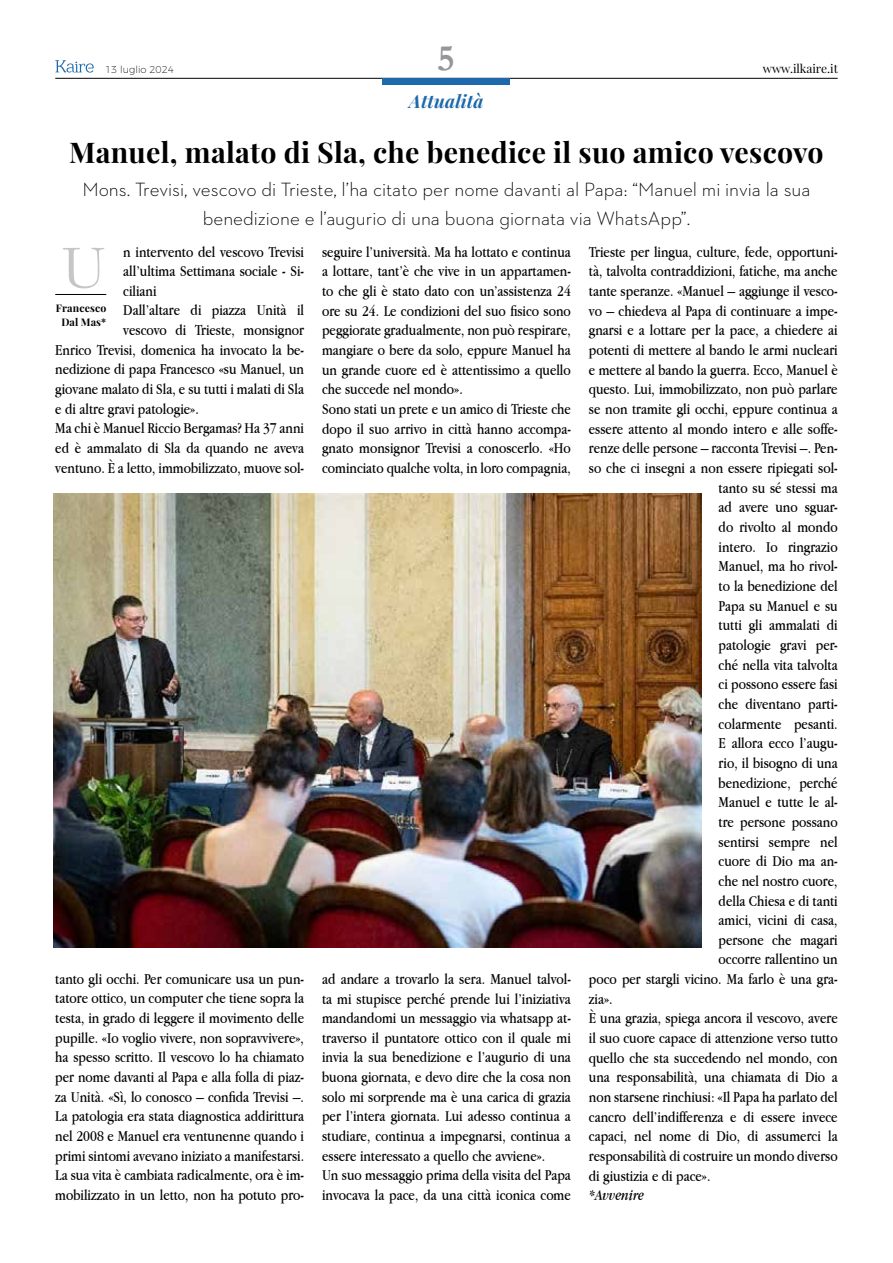
<style>
.page{position:relative;width:893px;height:1263px;background:#fff}
.page>*{position:absolute;margin:0;border:0;box-sizing:border-box;transform-origin:0 0}
.t1{font:63px "Garamond";color:#c6c6c6}
.t2{font:700 37.5px "Garamond";color:#949699}
.t3{font:700 28.5px "Playfair Display";letter-spacing:.01em;color:#000}
.t4{font:300 19.5px/28.5px "Neutraface 2 Text";color:#000;text-align:center}
.t5{font:italic 700 18px "Playfair Display";letter-spacing:.01em;color:#1e69ab}
.t6{font:15.75px/19.6px "Apple Garamond";color:#000}
.t7{font:italic 15.75px "Apple Garamond";color:#000}
.t8{font:12px "Playfair Display";color:#000}
.t9{font:700 10.5px/13.5px "Playfair Display";letter-spacing:.01em;color:#000;text-align:center}
.t10{font:200 9.9px "Montserrat";color:#000}
</style>
<div class="page">
<hr style="left:55px;top:78px;width:783px;height:1px;background:#000">
<div style="left:382px;top:78px;width:127px;height:7px;background:#1e69ab"></div>
<svg style="left:55px;top:60px;width:39px;height:13px"></svg>
<hr style="left:55px;top:294px;width:51px;height:1px;background:#000">
<img style="left:54px;top:493px;width:648px;height:455px">
<p class="t10" style="left:105px;top:62px;width:70px">13 luglio 2024</p>
<h2 class="t2" style="left:437px;top:36px;width:19px">5</h2>
<p class="t8" style="left:763px;top:61px;width:77px">www.ilkaire.it</p>
<p class="t5" style="left:409px;top:89px;width:76px">Attualità</p>
<h3 class="t3" style="left:69px;top:135px;width:756px">Manuel, malato di Sla, che benedice il suo amico vescovo</h3>
<p class="t4" style="left:82px;top:175px;width:729px">Mons. Trevisi, vescovo di Trieste, l’ha citato per nome davanti al Papa: “Manuel mi invia la sua benedizione e l’augurio di una buona giornata via WhatsApp”.</p>
<p class="t6" style="left:123px;top:241px;width:182px">n intervento del vescovo Trevisi</p>
<p class="t6" style="left:123px;top:261px;width:182px">all’ultima Settimana sociale - Si-</p>
<p class="t6" style="left:123px;top:281px;width:35px">ciliani</p>
<p class="t6" style="left:123px;top:300px;width:182px">Dall’altare di piazza Unità il</p>
<p class="t6" style="left:123px;top:320px;width:182px">vescovo di Trieste, monsignor</p>
<p class="t6" style="left:55px;top:340px;width:250px">Enrico Trevisi, domenica ha invocato la be-</p>
<p class="t6" style="left:55px;top:359px;width:250px">nedizione di papa Francesco «su Manuel, un</p>
<p class="t6" style="left:55px;top:379px;width:250px">giovane malato di Sla, e su tutti i malati di Sla</p>
<p class="t6" style="left:55px;top:399px;width:145px">e di altre gravi patologie».</p>
<p class="t6" style="left:55px;top:418px;width:250px">Ma chi è Manuel Riccio Bergamas? Ha 37 anni</p>
<p class="t6" style="left:55px;top:438px;width:250px">ed è ammalato di Sla da quando ne aveva</p>
<p class="t6" style="left:55px;top:458px;width:250px">ventuno. È a letto, immobilizzato, muove sol-</p>
<h1 class="t1" style="left:62px;top:230px;width:46px">U</h1>
<p class="t9" style="left:56px;top:301px;width:52px">Francesco<br>Dal Mas*</p>
<p class="t6" style="left:55px;top:968px;width:250px;text-align:justify">tanto gli occhi. Per comunicare usa un pun&shy;tatore ottico, un computer che tiene sopra la testa, in grado di leggere il movimento delle pupille. «Io voglio vivere, non sopravvivere», ha spesso scritto. Il vescovo lo ha chiamato per nome davanti al Papa e alla folla di piaz&shy;za Unità. «Sì, lo conosco – confida Trevisi –.<br>La patologia era stata diagnostica addirittura nel 2008 e Manuel era ventunenne quando i primi sintomi avevano iniziato a manifestarsi.<br>La sua vita è cambiata radicalmente, ora è im&shy;mobilizzato in un letto, non ha potuto pro-</p>
<p class="t6" style="left:322px;top:241px;width:250px">seguire l’università. Ma ha lottato e continua a lottare, tant’è che vive in un appartamen&shy;to che gli è stato dato con un’assistenza 24 ore su 24. Le condizioni del suo fisico sono peggiorate gradualmente, non può respirare, mangiare o bere da solo, eppure Manuel ha un grande cuore ed è attentissimo a quello che succede nel mondo».<br>Sono stati un prete e un amico di Trieste che dopo il suo arrivo in città hanno accompa&shy;gnato monsignor Trevisi a conoscerlo. «Ho cominciato qualche volta, in loro compagnia,</p>
<p class="t6" style="left:322px;top:969px;width:250px">ad andare a trovarlo la sera. Manuel talvol&shy;ta mi stupisce perché prende lui l’iniziativa mandandomi un messaggio via whatsapp at&shy;traverso il puntatore ottico con il quale mi invia la sua benedizione e l’augurio di una buona giornata, e devo dire che la cosa non solo mi sorprende ma è una carica di grazia per l’intera giornata. Lui adesso continua a studiare, continua a impegnarsi, continua a essere interessato a quello che avviene».<br>Un suo messaggio prima della visita del Papa invocava la pace, da una città iconica come</p>
<p class="t6" style="left:589px;top:242px;width:250px">Trieste per lingua, culture, fede, opportuni-</p>
<p class="t6" style="left:589px;top:261px;width:250px">tà, talvolta contraddizioni, fatiche, ma anche</p>
<p class="t6" style="left:589px;top:281px;width:250px">tante speranze. «Manuel – aggiunge il vesco-</p>
<p class="t6" style="left:589px;top:301px;width:250px">vo – chiedeva al Papa di continuare a impe-</p>
<p class="t6" style="left:589px;top:320px;width:250px">gnarsi e a lottare per la pace, a chiedere ai</p>
<p class="t6" style="left:589px;top:340px;width:250px">potenti di mettere al bando le armi nucleari</p>
<p class="t6" style="left:589px;top:359px;width:250px">e mettere al bando la guerra. Ecco, Manuel è</p>
<p class="t6" style="left:589px;top:379px;width:250px">questo. Lui, immobilizzato, non può parlare</p>
<p class="t6" style="left:589px;top:399px;width:250px">se non tramite gli occhi, eppure continua a</p>
<p class="t6" style="left:589px;top:418px;width:250px">essere attento al mondo intero e alle soffe-</p>
<p class="t6" style="left:589px;top:438px;width:250px">renze delle persone – racconta Trevisi –. Pen-</p>
<p class="t6" style="left:589px;top:458px;width:250px">so che ci insegni a non essere ripiegati sol-</p>
<p class="t6" style="left:719px;top:477px;width:121px">tanto su sé stessi ma</p>
<p class="t6" style="left:719px;top:497px;width:121px">ad avere uno sguar-</p>
<p class="t6" style="left:719px;top:517px;width:121px">do rivolto al mondo</p>
<p class="t6" style="left:719px;top:536px;width:121px">intero. Io ringrazio</p>
<p class="t6" style="left:719px;top:556px;width:121px">Manuel, ma ho rivol-</p>
<p class="t6" style="left:719px;top:576px;width:121px">to la benedizione del</p>
<p class="t6" style="left:719px;top:595px;width:121px">Papa su Manuel e su</p>
<p class="t6" style="left:719px;top:615px;width:121px">tutti gli ammalati di</p>
<p class="t6" style="left:719px;top:635px;width:121px">patologie gravi per-</p>
<p class="t6" style="left:719px;top:654px;width:121px">ché nella vita talvolta</p>
<p class="t6" style="left:719px;top:674px;width:121px">ci possono essere fasi</p>
<p class="t6" style="left:719px;top:694px;width:121px">che diventano parti-</p>
<p class="t6" style="left:719px;top:713px;width:121px">colarmente pesanti.</p>
<p class="t6" style="left:719px;top:733px;width:121px">E allora ecco l’augu-</p>
<p class="t6" style="left:719px;top:753px;width:121px">rio, il bisogno di una</p>
<p class="t6" style="left:719px;top:772px;width:121px">benedizione, perché</p>
<p class="t6" style="left:719px;top:792px;width:121px">Manuel e tutte le al-</p>
<p class="t6" style="left:719px;top:812px;width:121px">tre persone possano</p>
<p class="t6" style="left:719px;top:831px;width:121px">sentirsi sempre nel</p>
<p class="t6" style="left:719px;top:851px;width:121px">cuore di Dio ma an-</p>
<p class="t6" style="left:719px;top:871px;width:121px">che nel nostro cuore,</p>
<p class="t6" style="left:719px;top:890px;width:121px">della Chiesa e di tanti</p>
<p class="t6" style="left:719px;top:910px;width:121px">amici, vicini di casa,</p>
<p class="t6" style="left:719px;top:930px;width:121px">persone che magari</p>
<p class="t6" style="left:719px;top:949px;width:121px">occorre rallentino un</p>
<p class="t6" style="left:589px;top:969px;width:250px">poco per stargli vicino. Ma farlo è una gra-</p>
<p class="t6" style="left:589px;top:988px;width:25px">zia».</p>
<p class="t6" style="left:589px;top:1008px;width:250px">È una grazia, spiega ancora il vescovo, avere</p>
<p class="t6" style="left:589px;top:1028px;width:250px">il suo cuore capace di attenzione verso tutto</p>
<p class="t6" style="left:589px;top:1047px;width:250px">quello che sta succedendo nel mondo, con</p>
<p class="t6" style="left:589px;top:1067px;width:250px">una responsabilità, una chiamata di Dio a</p>
<p class="t6" style="left:589px;top:1087px;width:250px">non starsene rinchiusi: «Il Papa ha parlato del</p>
<p class="t6" style="left:589px;top:1106px;width:250px">cancro dell’indifferenza e di essere invece</p>
<p class="t6" style="left:589px;top:1126px;width:250px">capaci, nel nome di Dio, di assumerci la</p>
<p class="t6" style="left:589px;top:1146px;width:250px">responsabilità di costruire un mondo diverso</p>
<p class="t6" style="left:589px;top:1165px;width:123px">di giustizia e di pace».</p>
<p class="t7" style="left:589px;top:1186px;width:57px">*Avvenire</p>
</div>
